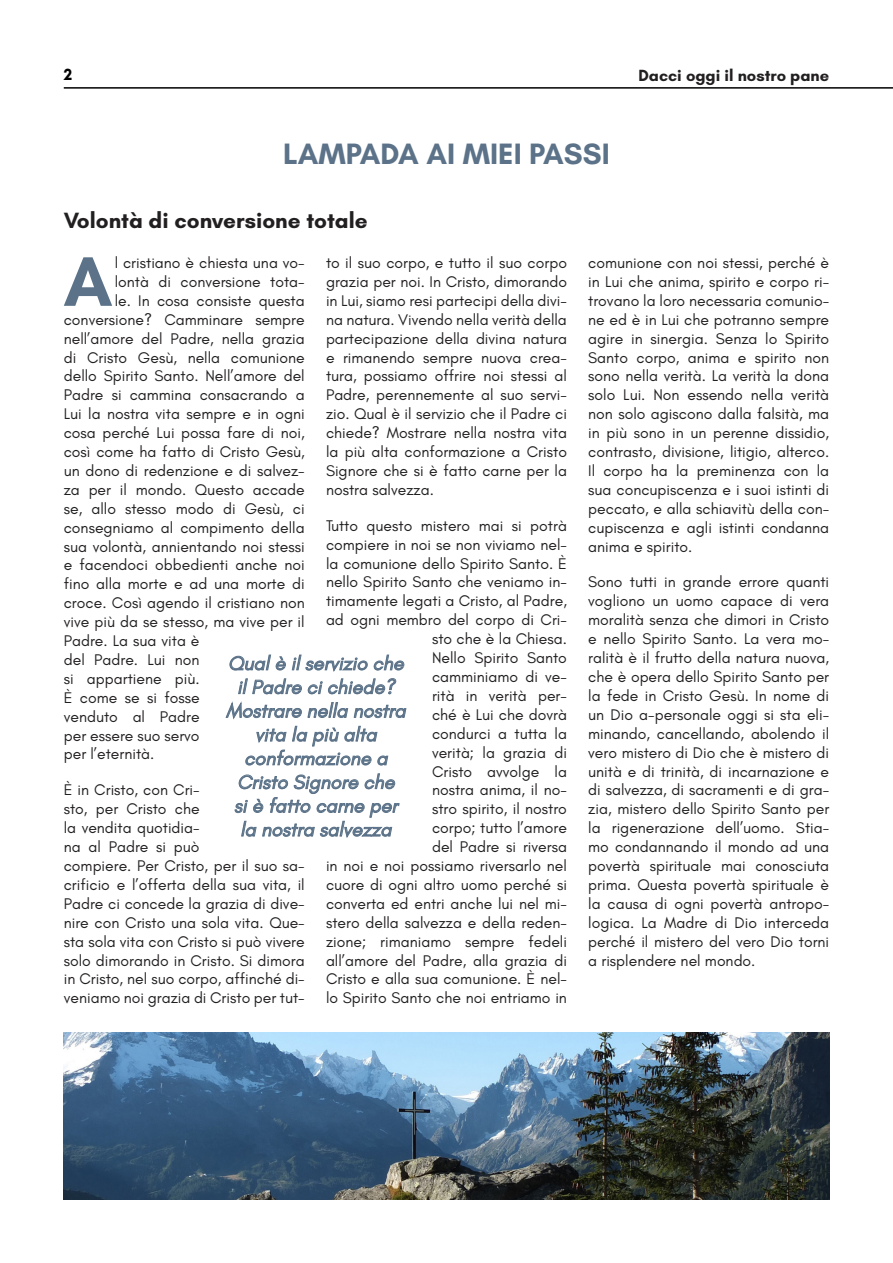
<style>
.page{position:relative;width:893px;height:1263px;background:#fff}
.page>*{position:absolute;margin:0;border:0;box-sizing:border-box;transform-origin:0 0}
.t1{font:700 71.4px "Glacial Indifference";color:#5b7288}
.t2{font:700 30px "Glacial Indifference";color:#5b7288}
.t3{font:700 22.5px "Glacial Indifference";color:#221f20}
.t4{font:italic 19.8px/23.7px "Glacial Indifference";color:#5b7288;text-align:center}
.t5{font:700 16.5px "Glacial Indifference";color:#221f20}
.t6{font:700 16.5px "Glacial Indifference";color:#000}
.t7{font:15.75px/18.9px "Glacial Indifference";color:#221f20;text-align:justify}
</style>
<div class="page">
<hr style="left:64px;top:87px;width:829px;height:2px;background:#000">
<img style="left:64px;top:1033px;width:765px;height:166px">
<svg style="left:225px;top:654px;width:182px;height:184px"></svg>
<p class="t6" style="left:64px;top:65px;width:10px">2</p>
<h2 class="t2" style="left:283px;top:135px;width:328px">LAMPADA AI MIEI PASSI</h2>
<p class="t5" style="left:638px;top:65px;width:192px">Dacci oggi il nostro pane</p>
<h3 class="t3" style="left:64px;top:206px;width:305px">Volontà di conversione totale</h3>
<h1 class="t1" style="left:63px;top:237px;width:51px">A</h1>
<p class="t7" style="left:115px;top:253px;width:191px">l cristiano è chiesta una vo-</p>
<p class="t7" style="left:326px;top:253px;width:242px">to il suo corpo, e tutto il suo corpo grazia per noi. In Cristo, dimorando in Lui, siamo resi partecipi della divi&shy;na natura. Vivendo nella verità della partecipazione della divina natura e rimanendo sempre nuova crea&shy;tura, possiamo offrire noi stessi al Padre, perennemente al suo servi&shy;zio. Qual è il servizio che il Padre ci chiede? Mostrare nella nostra vita la più alta conformazione a Cristo Signore che si è fatto carne per la nostra salvezza.</p>
<p class="t7" style="left:326px;top:516px;width:242px;text-align:right">Tutto questo mistero mai si potrà compiere in noi se non viviamo nel&shy;la comunione dello Spirito Santo. È nello Spirito Santo che veniamo in&shy;timamente legati a Cristo, al Padre, ad ogni membro del corpo di Cri&shy;sto che è la Chiesa.<br>Nello Spirito Santo<br>camminiamo di ve-<br>rità in verità per-<br>ché è Lui che dovrà<br>condurci a tutta la<br>verità; la grazia di<br>Cristo avvolge la<br>nostra anima, il no-<br>stro spirito, il nostro<br>corpo; tutto l’amore<br>del Padre si riversa<br>in noi e noi possiamo riversarlo nel cuore di ogni altro uomo perché si converta ed entri anche lui nel mi&shy;stero della salvezza e della reden&shy;zione; rimaniamo sempre fedeli all’amore del Padre, alla grazia di<br>Cristo e alla sua comunione. È nel&shy;lo Spirito Santo che noi entriamo in</p>
<p class="t7" style="left:115px;top:272px;width:192px">lontà di conversione tota-</p>
<p class="t7" style="left:115px;top:291px;width:192px">le. In cosa consiste questa</p>
<p class="t7" style="left:64px;top:310px;width:242px">conversione? Camminare sempre</p>
<p class="t7" style="left:64px;top:329px;width:242px">nell’amore del Padre, nella grazia</p>
<p class="t7" style="left:64px;top:348px;width:242px">di Cristo Gesù, nella comunione</p>
<p class="t7" style="left:64px;top:367px;width:242px">dello Spirito Santo. Nell’amore del</p>
<p class="t7" style="left:64px;top:386px;width:242px">Padre si cammina consacrando a</p>
<p class="t7" style="left:64px;top:405px;width:242px">Lui la nostra vita sempre e in ogni</p>
<p class="t7" style="left:64px;top:424px;width:242px">cosa perché Lui possa fare di noi,</p>
<p class="t7" style="left:64px;top:442px;width:242px">così come ha fatto di Cristo Gesù,</p>
<p class="t7" style="left:64px;top:461px;width:242px">un dono di redenzione e di salvez-</p>
<p class="t7" style="left:64px;top:480px;width:242px">za per il mondo. Questo accade</p>
<p class="t7" style="left:64px;top:499px;width:242px">se, allo stesso modo di Gesù, ci</p>
<p class="t7" style="left:64px;top:518px;width:242px">consegniamo al compimento della</p>
<p class="t7" style="left:64px;top:537px;width:242px">sua volontà, annientando noi stessi</p>
<p class="t7" style="left:64px;top:556px;width:242px">e facendoci obbedienti anche noi</p>
<p class="t7" style="left:64px;top:575px;width:242px">fino alla morte e ad una morte di</p>
<p class="t7" style="left:64px;top:594px;width:242px">croce. Così agendo il cristiano non</p>
<p class="t7" style="left:64px;top:613px;width:242px">vive più da se stesso, ma vive per il</p>
<p class="t7" style="left:64px;top:631px;width:137px">Padre. La sua vita è</p>
<p class="t7" style="left:64px;top:650px;width:137px">del Padre. Lui non</p>
<p class="t7" style="left:64px;top:669px;width:137px">si appartiene più.</p>
<p class="t7" style="left:64px;top:688px;width:137px">È come se si fosse</p>
<p class="t7" style="left:64px;top:707px;width:137px">venduto al Padre</p>
<p class="t7" style="left:64px;top:726px;width:137px">per essere suo servo</p>
<p class="t7" style="left:64px;top:745px;width:92px">per l’eternità.</p>
<p class="t7" style="left:64px;top:781px;width:242px;text-align:left">È in Cristo, con Cri-<br>sto, per Cristo che<br>la vendita quotidia-<br>na al Padre si può<br>compiere. Per Cristo, per il suo sa&shy;crificio e l’offerta della sua vita, il<br>Padre ci concede la grazia di dive&shy;nire con Cristo una sola vita. Que&shy;sta sola vita con Cristo si può vivere solo dimorando in Cristo. Si dimora in Cristo, nel suo corpo, affinché di&shy;veniamo noi grazia di Cristo per tut-</p>
<p class="t4" style="left:226px;top:652px;width:181px">Qual è il servizio che il Padre ci chiede?<br>Mostrare nella nostra vita la più alta conformazione a<br>Cristo Signore che<br>si è fatto carne per la nostra salvezza</p>
<p class="t7" style="left:588px;top:253px;width:242px">comunione con noi stessi, perché è in Lui che anima, spirito e corpo ri&shy;trovano la loro necessaria comunio&shy;ne ed è in Lui che potranno sempre agire in sinergia. Senza lo Spirito Santo corpo, anima e spirito non sono nella verità. La verità la dona solo Lui. Non essendo nella verità non solo agiscono dalla falsità, ma in più sono in un perenne dissidio, contrasto, divisione, litigio, alterco.<br>Il corpo ha la preminenza con la sua concupiscenza e i suoi istinti di peccato, e alla schiavitù della con&shy;cupiscenza e agli istinti condanna anima e spirito.</p>
<p class="t7" style="left:588px;top:573px;width:242px">Sono tutti in grande errore quanti vogliono un uomo capace di vera moralità senza che dimori in Cristo e nello Spirito Santo. La vera mo&shy;ralità è il frutto della natura nuova, che è opera dello Spirito Santo per la fede in Cristo Gesù. In nome di un Dio a-personale oggi si sta eli&shy;minando, cancellando, abolendo il vero mistero di Dio che è mistero di unità e di trinità, di incarnazione e di salvezza, di sacramenti e di gra&shy;zia, mistero dello Spirito Santo per la rigenerazione dell’uomo. Stia&shy;mo condannando il mondo ad una povertà spirituale mai conosciuta prima. Questa povertà spirituale è la causa di ogni povertà antropo&shy;logica. La Madre di Dio interceda perché il mistero del vero Dio torni a risplendere nel mondo.</p>
</div>
